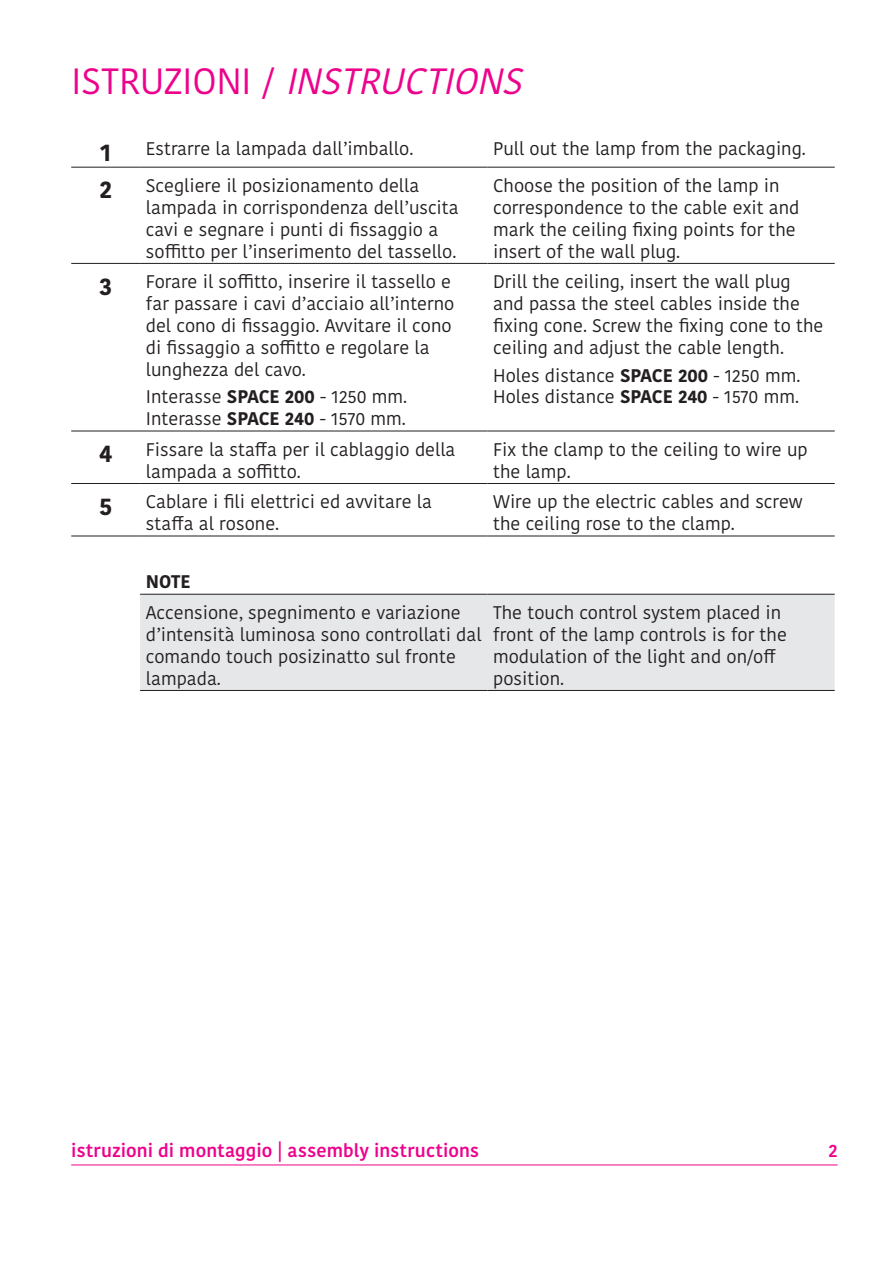
<style>
.page{position:relative;width:893px;height:1263px;background:#fff}
.page>*{position:absolute;margin:0;border:0;box-sizing:border-box;transform-origin:0 0}
.t1{font:italic 36.45px "Kohinoor Devanagari";color:#ed028c}
.t2{font:700 24.3px "Kohinoor Bangla";color:#231f20}
.t3{font:18.15px/21.9px "Kohinoor Bangla";color:#231f20}
.t4{font:600 18.15px "Kohinoor Devanagari";letter-spacing:.01em;color:#ed028c}
.t5{font:700 18.15px "Kohinoor Bangla";color:#231f20}
.s1{font-style:normal}
.s2{font-weight:700}
</style>
<div class="page">
<div style="left:140px;top:595px;width:695px;height:95px;background:#e6e7e9"></div>
<hr style="left:71px;top:167px;width:69px;height:1px;background:#231f20">
<hr style="left:140px;top:167px;width:347px;height:1px;background:#231f20">
<hr style="left:487px;top:167px;width:348px;height:1px;background:#231f20">
<hr style="left:71px;top:263px;width:69px;height:1px;background:#231f20">
<hr style="left:140px;top:263px;width:347px;height:1px;background:#231f20">
<hr style="left:487px;top:263px;width:348px;height:1px;background:#231f20">
<hr style="left:71px;top:431px;width:69px;height:1px;background:#231f20">
<hr style="left:140px;top:431px;width:347px;height:1px;background:#231f20">
<hr style="left:487px;top:431px;width:348px;height:1px;background:#231f20">
<hr style="left:71px;top:483px;width:69px;height:1px;background:#231f20">
<hr style="left:140px;top:483px;width:347px;height:1px;background:#231f20">
<hr style="left:487px;top:483px;width:348px;height:1px;background:#231f20">
<hr style="left:71px;top:536px;width:69px;height:1px;background:#231f20">
<hr style="left:140px;top:536px;width:347px;height:1px;background:#231f20">
<hr style="left:487px;top:536px;width:348px;height:1px;background:#231f20">
<hr style="left:140px;top:594px;width:347px;height:1px;background:#231f20">
<hr style="left:487px;top:594px;width:348px;height:1px;background:#231f20">
<hr style="left:140px;top:690px;width:347px;height:1px;background:#231f20">
<hr style="left:487px;top:690px;width:348px;height:1px;background:#231f20">
<hr style="left:71px;top:1165px;width:767px;height:1px;background:#ed028c">
<h1 class="t1" style="left:71px;top:60px;width:464px"><span class="s1">I S T R U Z I O N I /</span> INSTRUCTIONS</h1>
<h2 class="t2" style="left:100px;top:131px;width:13px">1</h2>
<p class="t3" style="left:146px;top:137px;width:269px">Estrarre la lampada dall’imballo.</p>
<p class="t3" style="left:493px;top:137px;width:314px">Pull out the lamp from the packaging.</p>
<h2 class="t2" style="left:99px;top:168px;width:14px">2</h2>
<p class="t3" style="left:146px;top:174px;width:314px">Scegliere il posizionamento della lampada in corrispondenza dell’uscita cavi e segnare i punti di fissaggio a soffitto per l’inserimento del tassello.</p>
<p class="t3" style="left:493px;top:174px;width:308px">Choose the position of the lamp in correspondence to the cable exit and mark the ceiling fixing points for the insert of the wall plug.</p>
<h2 class="t2" style="left:99px;top:265px;width:14px">3</h2>
<p class="t3" style="left:146px;top:271px;width:310px">Forare il soffitto, inserire il tassello e far passare i cavi d’acciaio all’interno del cono di fissaggio. Avvitare il cono di fissaggio a soffitto e regolare la lunghezza del cavo.</p>
<p class="t3" style="left:146px;top:386px;width:263px">Interasse <span class="s2">SPACE 200</span> - 1250 mm.<br>Interasse <span class="s2">SPACE 240</span> - 1570 mm.</p>
<p class="t3" style="left:493px;top:271px;width:332px">Drill the ceiling, insert the wall plug and passa the steel cables inside the fixing cone. Screw the fixing cone to the ceiling and adjust the cable length.</p>
<p class="t3" style="left:493px;top:364px;width:309px">Holes distance <span class="s2">SPACE 200</span> - 1250 mm.<br>Holes distance <span class="s2">SPACE 240</span> - 1570 mm.</p>
<h2 class="t2" style="left:99px;top:432px;width:15px">4</h2>
<p class="t3" style="left:146px;top:438px;width:311px">Fissare la staffa per il cablaggio della lampada a soffitto.</p>
<p class="t3" style="left:493px;top:438px;width:316px">Fix the clamp to the ceiling to wire up the lamp.</p>
<h2 class="t2" style="left:99px;top:485px;width:15px">5</h2>
<p class="t3" style="left:146px;top:491px;width:288px">Cablare i fili elettrici ed avvitare la staffa al rosone.</p>
<p class="t3" style="left:493px;top:491px;width:311px">Wire up the electric cables and screw the ceiling rose to the clamp.</p>
<p class="t5" style="left:146px;top:566px;width:46px">NOTE</p>
<p class="t3" style="left:146px;top:601px;width:337px">Accensione, spegnimento e variazione d’intensità luminosa sono controllati dal comando touch posizinatto sul fronte lampada.</p>
<p class="t3" style="left:493px;top:601px;width:295px">The touch control system placed in front of the lamp controls is for the modulation of the light and on/off position.</p>
<p class="t4" style="left:71px;top:1140px;width:409px">istruzioni di montaggio | assembly instructions</p>
<p class="t4" style="left:828px;top:1140px;width:11px">2</p>
</div>
